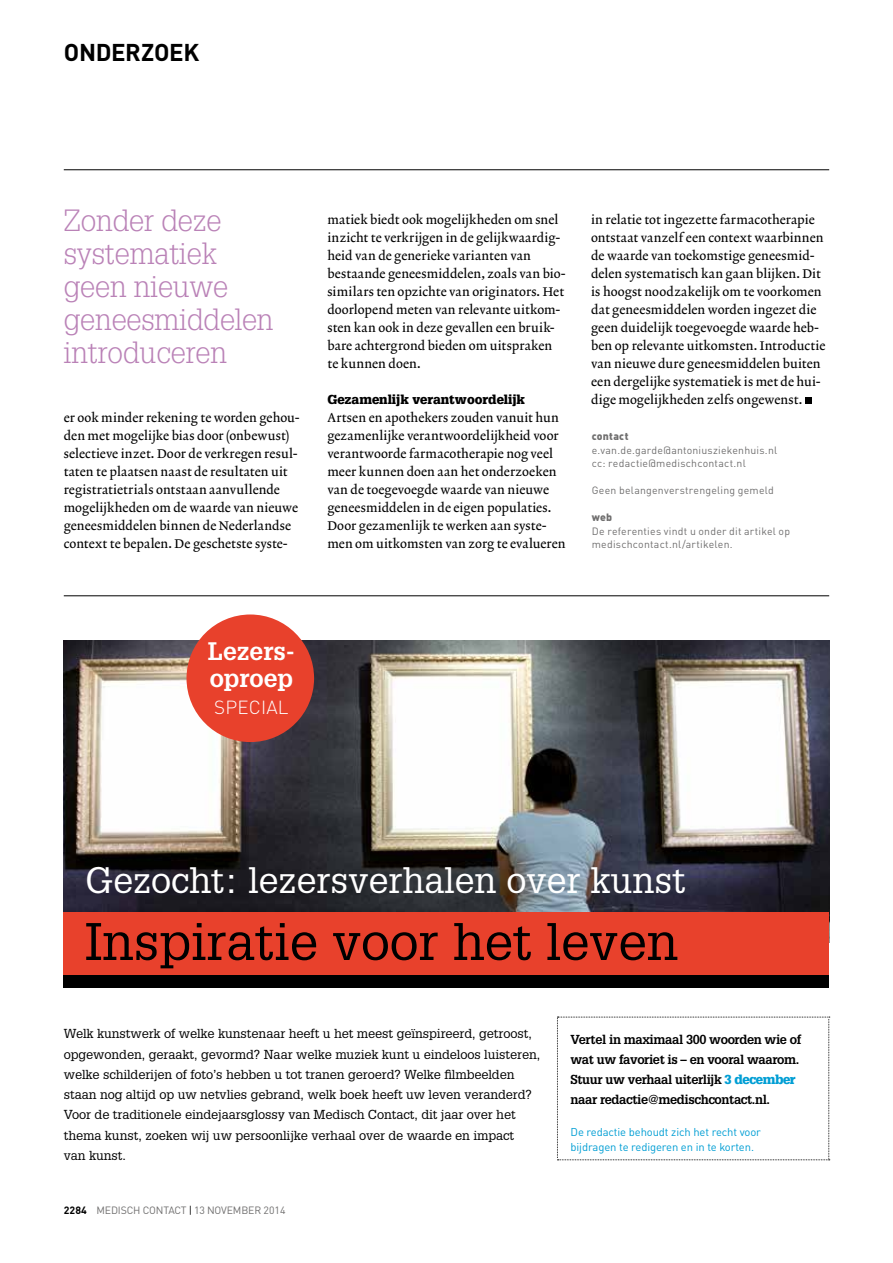
<style>
.page{position:relative;width:893px;height:1263px;background:#fff}
.page>*{position:absolute;margin:0;border:0;box-sizing:border-box;transform-origin:0 0}
.t1{font:51.6px "Glypha LT Std";color:#000}
.t2{font:36px "Glypha LT Std";color:#fff}
.t3{font:300 30px/33px "Glypha LT Std";letter-spacing:-.005em;color:#ba82b7}
.t4{font:700 24.75px/27px "Glypha LT Std";color:#fff}
.t5{font:700 24px "DINOT";letter-spacing:-.015em;color:#000}
.t6{font:300 18.75px "DINOT";letter-spacing:.01em;color:#fff}
.t7{font:12.75px/18px "Lexicon No 2 Roman A";letter-spacing:.005em;color:#000}
.t8{font:12.75px/20.2px "Glypha LT Std";letter-spacing:-.005em;color:#000}
.t9{font:700 12.75px/20.2px "Glypha LT Std";letter-spacing:-.03em;color:#000}
.t10{font:900 12.75px "Glypha LT Std";color:#000}
.t11{font:11.25px/15px "DINOT";letter-spacing:-.01em;color:#009ed4}
.t12{font:10.5px/13.5px "DINOT";letter-spacing:.02em;color:#706f6f}
.t13{font:10.5px "DINOT";letter-spacing:-.015em;color:#706f6f}
.t14{font:900 10.5px "DINOT";letter-spacing:.025em;color:#706f6f}
.s1{font-weight:700;color:#000}
.s2{color:#000}
.s3{font-weight:900;color:#009ed4}
</style>
<div class="page">
<hr style="left:64px;top:169px;width:765px;height:1px;background:#000">
<div style="left:805px;top:397px;width:7px;height:7px;background:#000"></div>
<img style="left:64px;top:641px;width:765px;height:271px">
<div style="left:64px;top:912px;width:765px;height:70px;background:#e8412c"></div>
<div style="left:64px;top:975px;width:765px;height:12px;background:#000"></div>
<div style="left:187px;top:614px;width:127px;height:128px;background:#e8412c;border-radius:50%"></div>
<svg style="left:557px;top:1017px;width:273px;height:143px"></svg>
<hr style="left:64px;top:595px;width:765px;height:1px;background:#000">
<h3 class="t5" style="left:64px;top:36px;width:137px">ONDERZOEK</h3>
<h3 class="t3" style="left:64px;top:204px;width:211px">Zonder deze systematiek geen nieuwe geneesmiddelen introduceren</h3>
<p class="t7" style="left:64px;top:409px;width:237px">er ook minder rekening te worden gehou&shy;den met mogelijke bias door (onbewust) selectieve inzet. Door de verkregen resul&shy;taten te plaatsen naast de resultaten uit registratietrials ontstaan aanvullende mogelijkheden om de waarde van nieuwe geneesmiddelen binnen de Nederlandse context te bepalen. De geschetste syste-</p>
<p class="t7" style="left:327px;top:211px;width:239px">matiek biedt ook mogelijkheden om snel inzicht te verkrijgen in de gelijkwaardig&shy;heid van de generieke varianten van bestaande geneesmiddelen, zoals van bio&shy;similars ten opzichte van originators. Het doorlopend meten van relevante uitkom&shy;sten kan ook in deze gevallen een bruik&shy;bare achtergrond bieden om uitspraken te kunnen doen.</p>
<p class="t10" style="left:327px;top:392px;width:199px">Gezamenlijk verantwoordelijk</p>
<p class="t7" style="left:327px;top:409px;width:240px">Artsen en apothekers zouden vanuit hun gezamenlijke verantwoordelijkheid voor verantwoorde farmacotherapie nog veel meer kunnen doen aan het onderzoeken van de toegevoegde waarde van nieuwe geneesmiddelen in de eigen populaties.<br>Door gezamenlijk te werken aan syste&shy;men om uitkomsten van zorg te evalueren</p>
<p class="t7" style="left:591px;top:211px;width:236px">in relatie tot ingezette farmacotherapie ontstaat vanzelf een context waarbinnen de waarde van toekomstige geneesmid&shy;delen systematisch kan gaan blijken. Dit is hoogst noodzakelijk om te voorkomen dat geneesmiddelen worden ingezet die geen duidelijk toegevoegde waarde heb&shy;ben op relevante uitkomsten. Introductie van nieuwe dure geneesmiddelen buiten een dergelijke systematiek is met de hui&shy;dige mogelijkheden zelfs ongewenst.</p>
<p class="t14" style="left:592px;top:429px;width:38px">contact</p>
<p class="t12" style="left:592px;top:443px;width:187px">e.van.de.garde@antoniusziekenhuis.nl cc: redactie@medischcontact.nl</p>
<p class="t12" style="left:592px;top:483px;width:184px">Geen belangenverstrengeling gemeld</p>
<p class="t14" style="left:592px;top:510px;width:22px">web</p>
<p class="t12" style="left:592px;top:524px;width:200px">De referenties vindt u onder dit artikel op medischcontact.nl/artikelen.</p>
<h3 class="t4" style="left:208px;top:637px;width:89px">Lezers&shy;oproep</h3>
<h3 class="t6" style="left:214px;top:696px;width:76px">SPECIAL</h3>
<h2 class="t2" style="left:85px;top:859px;width:602px">Gezocht: lezersverhalen over kunst</h2>
<h1 class="t1" style="left:85px;top:910px;width:595px">Inspiratie voor het leven</h1>
<p class="t8" style="left:64px;top:1023px;width:478px">Welk kunstwerk of welke kunstenaar heeft u het meest geïnspireerd, getroost, opgewonden, geraakt, gevormd? Naar welke muziek kunt u eindeloos luisteren, welke schilderijen of foto’s hebben u tot tranen geroerd? Welke filmbeelden staan nog altijd op uw netvlies gebrand, welk boek heeft uw leven veranderd?<br>Voor de traditionele eindejaarsglossy van Medisch Contact, dit jaar over het thema kunst, zoeken wij uw persoonlijke verhaal over de waarde en impact<br>van kunst.</p>
<p class="t13" style="left:64px;top:1203px;width:223px"><span class="s1">2284</span> MEDISCH CONTACT <span class="s2">|</span> 13 NOVEMBER 2014</p>
<p class="t9" style="left:571px;top:1028px;width:232px">Vertel in maximaal 300 woorden wie of wat uw favoriet is – en vooral waarom.<br>Stuur uw verhaal uiterlijk <span class="s3">3 december </span>naar redactie@medischcontact.nl.</p>
<p class="t11" style="left:571px;top:1124px;width:192px">De redactie behoudt zich het recht voor bijdragen te redigeren en in te korten.</p>
</div>
